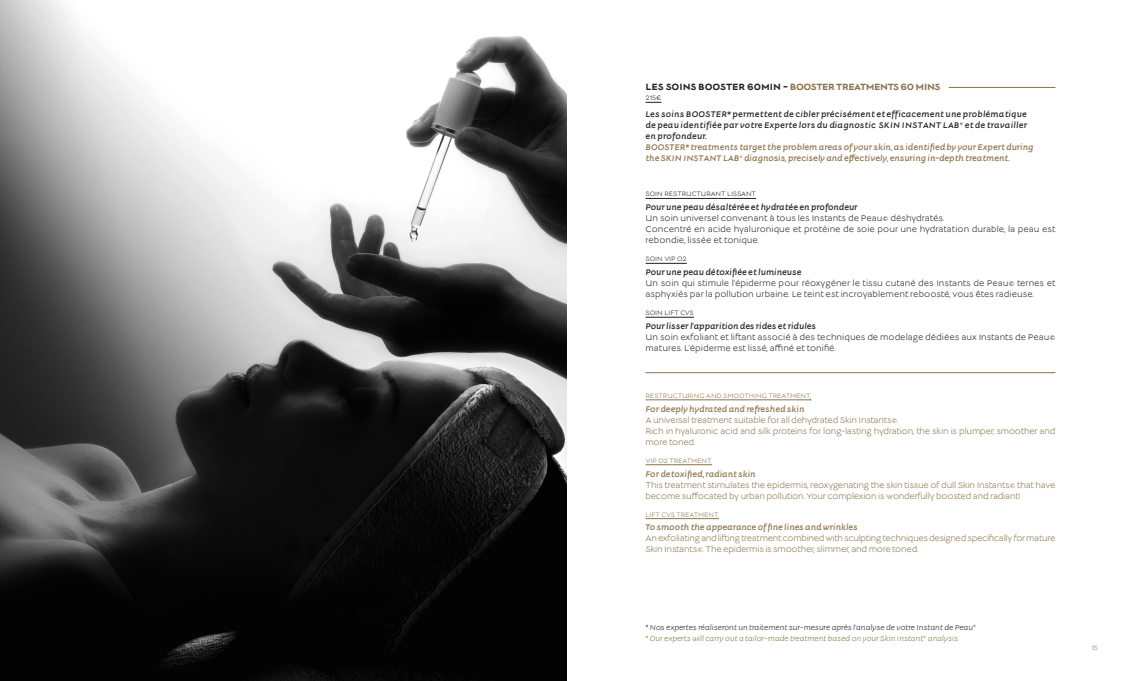
<style>
.page{position:relative;width:1134px;height:681px;background:#fff}
.page>*{position:absolute;margin:0;border:0;box-sizing:border-box;transform-origin:0 0}
.massage_FR{font:700 10px "Lucien";letter-spacing:-.03em;color:#8b734b}
.labeur_EN{font:9px/11px "Lucien";letter-spacing:-.025em;color:#8b734b}
.labeur_FR{font:9px/11px "Lucien";color:#231f20}
.labeur_FR-2{font:italic 9px/11px "Lucien";color:#231f20;text-align:justify}
.heure{font:italic 9px "Lucien";color:#8b734b}
.labeur_FR-3{font:italic 9px "Lucien";color:#8b734b}
.labeur_FR-4{font:italic 8px "Lucien";color:#231f20}
.labeur_EN-2{font:italic 8px "Lucien";color:#8b734b}
.heure-2{font:7px "Lucien";color:#231f20}
.heure-3{font:7px "Lucien";color:#8b734b}
.heure-4{font:7px "Lucien";letter-spacing:-.02em;color:#8b734b}
.s1{color:#231f20}
</style>
<div class="page">
<svg style="left:645px;top:102px;width:16px;height:1px"></svg>
<hr style="left:645px;top:198px;width:111px;height:1px;background:#231f20">
<hr style="left:645px;top:263px;width:42px;height:1px;background:#231f20">
<hr style="left:645px;top:317px;width:49px;height:1px;background:#231f20">
<hr style="left:645px;top:399px;width:165px;height:1px;background:#8b734b">
<hr style="left:645px;top:464px;width:67px;height:1px;background:#8b734b">
<hr style="left:645px;top:518px;width:74px;height:1px;background:#8b734b">
<img style="left:0;top:0;width:567px;height:680px">
<hr style="left:949px;top:87px;width:106px;height:1px;background:#8b734b">
<hr style="left:645px;top:372px;width:410px;height:1px;background:#8b734b">
<p class="massage_FR" style="left:645px;top:83px;width:296px"><span class="s1">LES SOINS BOOSTER 60MIN -</span> BOOSTER TREATMENTS 60 MINS</p>
<p class="heure-2" style="left:645px;top:95px;width:17px">215€</p>
<p class="labeur_FR-2" style="left:645px;top:109px;width:383px">Les soins BOOSTER* permettent de cibler précisément et efficacement une problématique de peau identifiée par votre Experte lors du diagnostic SKIN INSTANT LAB<sup>©</sup> et de travailler en profondeur.</p>
<p class="heure" style="left:645px;top:143px;width:389px">BOOSTER* treatments target the problem areas of your skin, as identified by your Expert during</p>
<p class="heure" style="left:645px;top:154px;width:366px">the SKIN INSTANT LAB<sup>©</sup> diagnosis, precisely and effectively, ensuring in-depth treatment.</p>
<p class="heure-2" style="left:645px;top:191px;width:112px">SOIN RESTRUCTURANT LISSANT</p>
<p class="labeur_FR-2" style="left:645px;top:202px;width:214px">Pour une peau désaltérée et hydratée en profondeur</p>
<p class="labeur_FR" style="left:645px;top:213px;width:300px">Un soin universel convenant à tous les Instants de Peau© déshydratés.</p>
<p class="labeur_FR" style="left:645px;top:224px;width:411px">Concentré en acide hyaluronique et protéine de soie pour une hydratation durable, la peau est rebondie, lissée et tonique.</p>
<p class="heure-2" style="left:645px;top:256px;width:43px">SOIN VIP O2</p>
<p class="labeur_FR-2" style="left:645px;top:267px;width:158px">Pour une peau détoxifiée et lumineuse</p>
<p class="labeur_FR" style="left:645px;top:278px;width:411px">Un soin qui stimule l’épiderme pour réoxygéner le tissu cutané des Instants de Peau© ternes et asphyxiés par la pollution urbaine. Le teint est incroyablement reboosté, vous êtes radieuse.</p>
<p class="heure-2" style="left:645px;top:310px;width:50px">SOIN LIFT CVS</p>
<p class="labeur_FR-2" style="left:645px;top:321px;width:172px">Pour lisser l’apparition des rides et ridules</p>
<p class="labeur_FR" style="left:645px;top:332px;width:411px">Un soin exfoliant et liftant associé à des techniques de modelage dédiées aux Instants de Peau© matures. L’épiderme est lissé, affiné et tonifié.</p>
<p class="heure-3" style="left:645px;top:392px;width:167px">RESTRUCTURING AND SMOOTHING TREATMENT<span class="s1">.</span></p>
<p class="labeur_FR-3" style="left:645px;top:404px;width:160px">For deeply hydrated and refreshed skin</p>
<p class="labeur_EN" style="left:645px;top:415px;width:254px">A universal treatment suitable for all dehydrated Skin Instants©.</p>
<p class="labeur_EN" style="left:645px;top:426px;width:411px">Rich in hyaluronic acid and silk proteins for long-lasting hydration, the skin is plumper, smoother and more toned.</p>
<p class="heure-4" style="left:645px;top:457px;width:68px">VIP O2 TREATMENT.</p>
<p class="labeur_FR-3" style="left:645px;top:469px;width:112px">For detoxified, radiant skin</p>
<p class="labeur_EN" style="left:645px;top:479px;width:411px">This treatment stimulates the epidermis, reoxygenating the skin tissue of dull Skin Instants© that have become suffocated by urban pollution. Your complexion is wonderfully boosted and radiant!</p>
<p class="heure-4" style="left:645px;top:511px;width:75px">LIFT CVS TREATMENT.</p>
<p class="labeur_FR-3" style="left:645px;top:523px;width:214px">To smooth the appearance of fine lines and wrinkles</p>
<p class="labeur_EN" style="left:645px;top:533px;width:411px">An exfoliating and lifting treatment combined with sculpting techniques designed specifically for mature<br>Skin Instants©. The epidermis is smoother, slimmer, and more toned.</p>
<p class="labeur_FR-4" style="left:645px;top:623px;width:332px">* Nos expertes réaliseront un traitement sur-mesure après l’analyse de votre Instant de Peau<sup>©</sup></p>
<p class="labeur_EN-2" style="left:645px;top:634px;width:315px">* Our experts will carry out a tailor-made treatment based on your Skin Instant<sup>©</sup> analysis.</p>
<p class="heure-3" style="left:1091px;top:644px;width:8px">15</p>
</div>
